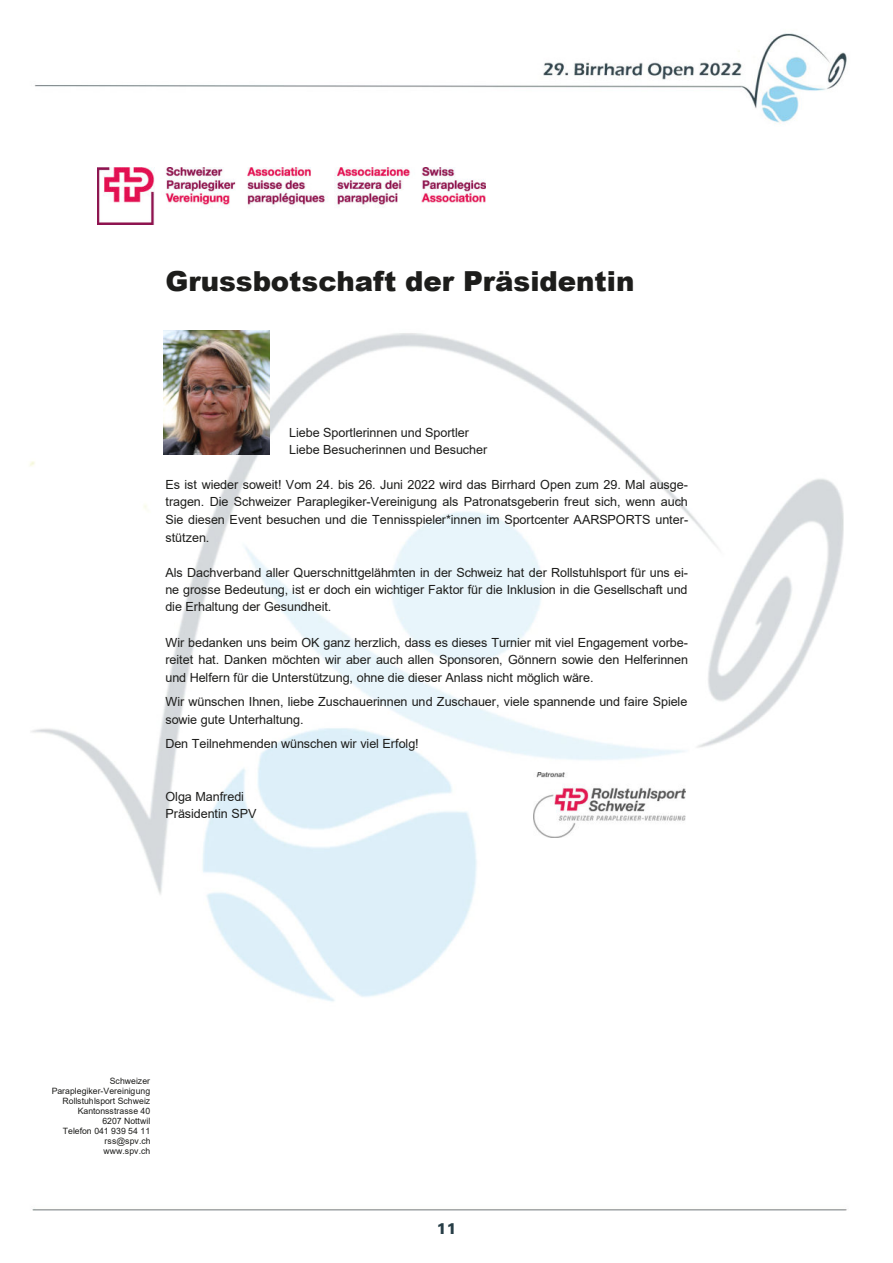
<style>
.page{position:relative;width:893px;height:1263px;background:#fff}
.page>*{position:absolute;margin:0;border:0;box-sizing:border-box;transform-origin:0 0}
.t1{font:900 27.6px "Arial";letter-spacing:-.005em;color:#1d1d1b}
.t2{font:900 15px "Zurich BT";color:#273e47}
.t3{font:12.6px/17.5px "Arial";letter-spacing:-.01em;color:#1d1d1b}
.t4{font:8.7px/10.1px "Arial";letter-spacing:-.005em;color:#1d1d1b;text-align:right}
</style>
<div class="page">
<img style="left:30px;top:33px;width:817px;height:1178px">
<img style="left:98px;top:168px;width:387px;height:57px">
<img style="left:534px;top:772px;width:152px;height:65px">
<img style="left:164px;top:331px;width:106px;height:124px">
<p class="t1" style="left:165px;top:261px;width:471px">Grussbotschaft der Präsidentin</p>
<p class="t3" style="left:289px;top:423px;width:199px">Liebe Sportlerinnen und Sportler<br>Liebe Besucherinnen und Besucher</p>
<p class="t3" style="left:165px;top:476px;width:524px;text-align:justify">Es ist wieder soweit! Vom 24. bis 26. Juni 2022 wird das Birrhard Open zum 29. Mal ausge&shy;tragen. Die Schweizer Paraplegiker-Vereinigung als Patronatsgeberin freut sich, wenn auch Sie diesen Event besuchen und die Tennisspieler*innen im Sportcenter AARSPORTS unter&shy;stützen.</p>
<p class="t3" style="left:165px;top:563px;width:524px;text-align:justify">Als Dachverband aller Querschnittgelähmten in der Schweiz hat der Rollstuhlsport für uns ei&shy;ne grosse Bedeutung, ist er doch ein wichtiger Faktor für die Inklusion in die Gesellschaft und die Erhaltung der Gesundheit.</p>
<p class="t3" style="left:165px;top:633px;width:524px;text-align:justify">Wir bedanken uns beim OK ganz herzlich, dass es dieses Turnier mit viel Engagement vorbe&shy;reitet hat. Danken möchten wir aber auch allen Sponsoren, Gönnern sowie den Helferinnen und Helfern für die Unterstützung, ohne die dieser Anlass nicht möglich wäre.</p>
<p class="t3" style="left:165px;top:693px;width:524px">Wir wünschen Ihnen, liebe Zuschauerinnen und Zuschauer, viele spannende und faire Spiele sowie gute Unterhaltung.</p>
<p class="t3" style="left:165px;top:735px;width:255px">Den Teilnehmenden wünschen wir viel Erfolg!</p>
<p class="t3" style="left:165px;top:787px;width:93px">Olga Manfredi<br>Präsidentin SPV</p>
<p class="t4" style="left:52px;top:1075px;width:100px">Schweizer<br>Paraplegiker-Vereinigung<br>Rollstuhlsport Schweiz<br>Kantonsstrasse 40<br>6207 Nottwil<br>Telefon 041 939 54 11 rss@spv.ch<br>www.spv.ch</p>
<p class="t2" style="left:437px;top:1219px;width:21px">11</p>
</div>
